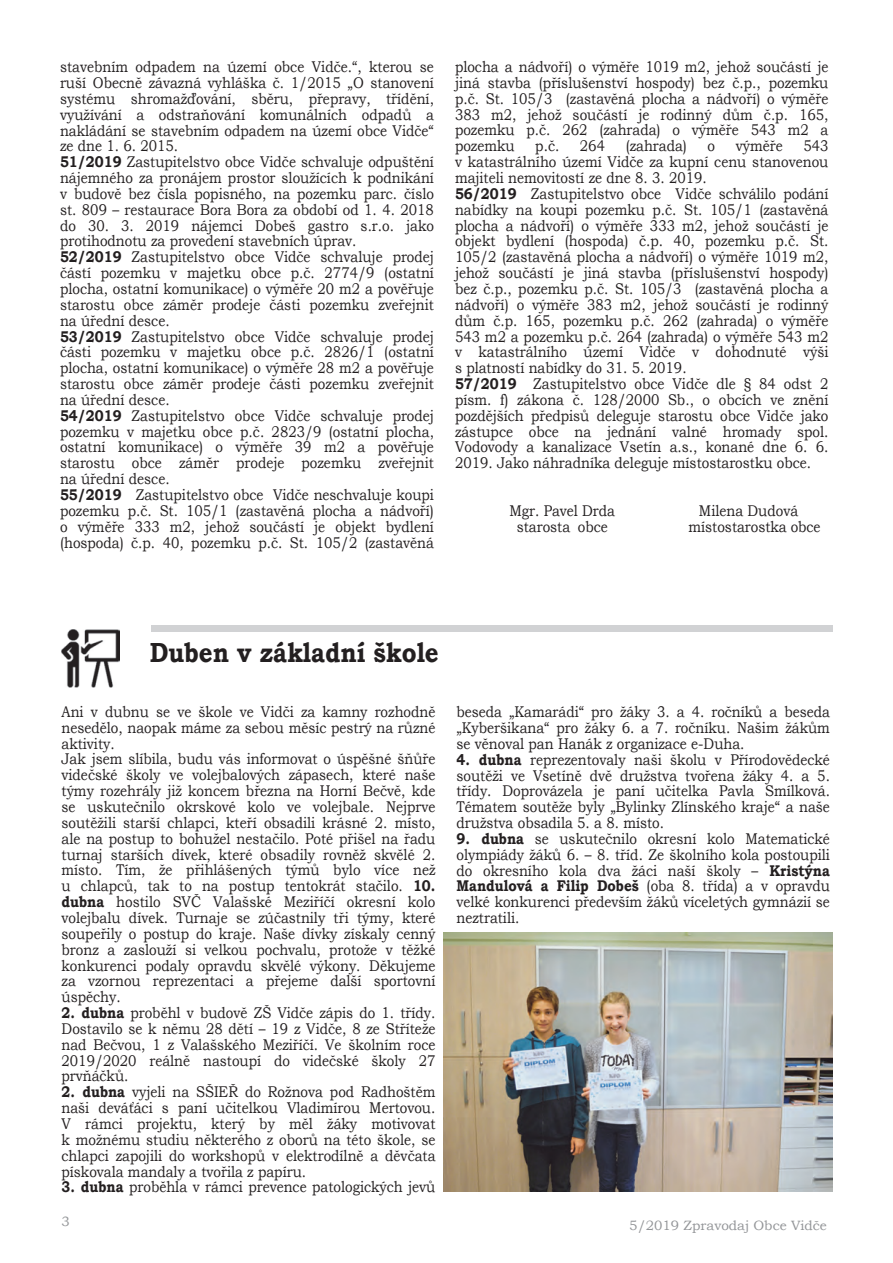
<style>
.page{position:relative;width:893px;height:1263px;background:#fff}
.page>*{position:absolute;margin:0;border:0;box-sizing:border-box;transform-origin:0 0}
.t1{font:700 27.6px "Bookman Old Style";color:#231f20;scale:.87 1}
.t2{font:15.45px/15.9px "Bookman Old Style";color:#231f20;text-align:justify;scale:.87 1}
.t3{font:13.5px "Bookman Old Style";color:#939598}
.s1{font-weight:700}
</style>
<div class="page">
<img style="left:62px;top:630px;width:57px;height:57px">
<img style="left:444px;top:933px;width:388px;height:258px">
<div style="left:152px;top:625px;width:681px;height:6px;background:#d1d2d4"></div>
<p class="t2" style="left:60px;top:59px;width:431px;text-align:left">stavebním odpadem na území obce Vidče.“, kterou se ruší Obecně závazná vyhláška č. 1/2015 „O stanovení systému shromažďování, sběru, přepravy, třídění, využívání a odstraňování komunálních odpadů a nakládání se stavebním odpadem na území obce Vidče“ ze dne 1. 6. 2015.<br><span class="s1">51/2019</span> Zastupitelstvo obce Vidče schvaluje odpuštění nájemného za pronájem prostor sloužících k podnikání v budově bez čísla popisného, na pozemku parc. číslo st. 809 – restaurace Bora Bora za období od 1. 4. 2018 do 30. 3. 2019 nájemci Dobeš gastro s.r.o. jako protihodnotu za provedení stavebních úprav.<br><span class="s1">52/2019</span> Zastupitelstvo obce Vidče schvaluje prodej částí pozemku v majetku obce p.č. 2774/9 (ostatní plocha, ostatní komunikace) o výměře 20 m2 a pověřuje starostu obce záměr prodeje části pozemku zveřejnit na úřední desce.<br><span class="s1">53/2019</span> Zastupitelstvo obce Vidče schvaluje prodej části pozemku v majetku obce p.č. 2826/1 (ostatní plocha, ostatní komunikace) o výměře 28 m2 a pověřuje starostu obce záměr prodeje části pozemku zveřejnit na úřední desce.<br><span class="s1">54/2019</span> Zastupitelstvo obce Vidče schvaluje prodej pozemku v majetku obce p.č. 2823/9 (ostatní plocha, ostatní komunikace) o výměře 39 m2 a pověřuje starostu obce záměr prodeje pozemku zveřejnit na úřední desce.<br><span class="s1">55/2019</span> Zastupitelstvo obce Vidče neschvaluje koupi pozemku p.č. St. 105/1 (zastavěná plocha a nádvoří) o výměře 333 m2, jehož součástí je objekt bydlení (hospoda) č.p. 40, pozemku p.č. St. 105/2 (zastavěná</p>
<p class="t2" style="left:455px;top:59px;width:431px">plocha a nádvoří) o výměře 1019 m2, jehož součástí je jiná stavba (příslušenství hospody) bez č.p., pozemku p.č. St. 105/3 (zastavěná plocha a nádvoří) o výměře 383 m2, jehož součástí je rodinný dům č.p. 165, pozemku p.č. 262 (zahrada) o výměře 543 m2 a pozemku</p>
<p class="t2" style="left:535px;top:138px;width:29px">p.č.</p>
<p class="t2" style="left:580px;top:138px;width:30px">264</p>
<p class="t2" style="left:626px;top:138px;width:72px">(zahrada)</p>
<p class="t2" style="left:708px;top:138px;width:10px">o</p>
<p class="t2" style="left:736px;top:138px;width:56px">výměře</p>
<p class="t2" style="left:455px;top:138px;width:431px;text-align:left;text-indent:348px">543 v katastrálního území Vidče za kupní cenu stanovenou majiteli nemovitostí ze dne 8. 3. 2019.<br><span class="s1">56/2019</span> Zastupitelstvo obce Vidče schválilo podání nabídky na koupi pozemku p.č. St. 105/1 (zastavěná plocha a nádvoří) o výměře 333 m2, jehož součástí je objekt bydlení (hospoda) č.p. 40, pozemku p.č. St.<br>105/2 (zastavěná plocha a nádvoří) o výměře 1019 m2, jehož součástí je jiná stavba (příslušenství hospody) bez č.p., pozemku p.č. St. 105/3 (zastavěná plocha a nádvoří) o výměře 383 m2, jehož součástí je rodinný dům č.p. 165, pozemku p.č. 262 (zahrada) o výměře 543 m2 a pozemku p.č. 264 (zahrada) o výměře 543 m2 v katastrálního území Vidče v dohodnuté výši s platností nabídky do 31. 5. 2019.<br><span class="s1">57/2019</span> Zastupitelstvo obce Vidče dle § 84 odst 2 písm. f) zákona č. 128/2000 Sb., o obcích ve znění pozdějších předpisů deleguje starostu obce Vidče jako zástupce obce na jednání valné hromady spol.<br>Vodovody a kanalizace Vsetín a.s., konané dne 6. 6.<br>2019. Jako náhradníka deleguje místostarostku obce.</p>
<p class="t2" style="left:509px;top:503px;width:123px">Mgr. Pavel Drda</p>
<p class="t2" style="left:699px;top:503px;width:116px">Milena Dudová</p>
<p class="t2" style="left:517px;top:518px;width:106px">starosta obce</p>
<p class="t2" style="left:688px;top:518px;width:153px">místostarostka obce</p>
<h1 class="t1" style="left:150px;top:633px;width:334px">Duben v základní škole</h1>
<p class="t2" style="left:62px;top:704px;width:431px;text-align:left">Ani v dubnu se ve škole ve Vidči za kamny rozhodně nesedělo, naopak máme za sebou měsíc pestrý na různé aktivity.<br>Jak jsem slíbila, budu vás informovat o úspěšné šňůře videčské školy ve volejbalových zápasech, které naše týmy rozehrály již koncem března na Horní Bečvě, kde se uskutečnilo okrskové kolo ve volejbale. Nejprve soutěžili starší chlapci, kteří obsadili krásné 2. místo, ale na postup to bohužel nestačilo. Poté přišel na řadu turnaj starších dívek, které obsadily rovněž skvělé 2. místo. Tím, že přihlášených týmů bylo více než u chlapců, tak to na postup tentokrát stačilo. <span class="s1">10. dubna</span> hostilo SVČ Valašské Meziříčí okresní kolo volejbalu dívek. Turnaje se zúčastnily tři týmy, které soupeřily o postup do kraje. Naše dívky získaly cenný bronz a zaslouží si velkou pochvalu, protože v těžké konkurenci podaly opravdu skvělé výkony. Děkujeme za vzornou reprezentaci a přejeme další sportovní úspěchy.</p>
<p class="t2" style="left:62px;top:1005px;width:431px"><span class="s1">2. dubna</span> proběhl v budově ZŠ Vidče zápis do 1. třídy.<br>Dostavilo se k němu 28 dětí – 19 z Vidče, 8 ze Stříteže nad Bečvou, 1 z Valašského Meziříčí. Ve školním roce 2019/2020 reálně nastoupí do videčské školy 27 prvňáčků.</p>
<p class="t2" style="left:62px;top:1084px;width:431px"><span class="s1">2. dubna</span> vyjeli na SŠIEŘ do Rožnova pod Radhoštěm naši deváťáci s paní učitelkou Vladimírou Mertovou.<br>V rámci projektu, který by měl žáky motivovat k možnému studiu některého z oborů na této škole, se chlapci zapojili do workshopů v elektrodílně a děvčata pískovala mandaly a tvořila z papíru.</p>
<p class="t2" style="left:62px;top:1179px;width:431px"><span class="s1">3. dubna</span> proběhla v rámci prevence patologických jevů</p>
<p class="t2" style="left:456px;top:704px;width:431px">beseda „Kamarádi“ pro žáky 3. a 4. ročníků a beseda „Kyberšikana“ pro žáky 6. a 7. ročníku. Našim žákům se věnoval pan Hanák z organizace e-Duha.</p>
<p class="t2" style="left:456px;top:751px;width:431px"><span class="s1">4. dubna</span> reprezentovaly naši školu v Přírodovědecké soutěži ve Vsetíně dvě družstva tvořena žáky 4. a 5. třídy. Doprovázela je paní učitelka Pavla Smílková.<br>Tématem soutěže byly „Bylinky Zlínského kraje“ a naše družstva obsadila 5. a 8. místo.</p>
<p class="t2" style="left:456px;top:831px;width:431px"><span class="s1">9. dubna</span> se uskutečnilo okresní kolo Matematické olympiády žáků 6. – 8. tříd. Ze školního kola postoupili do okresního kola dva žáci naší školy – <span class="s1">Kristýna Mandulová a Filip Dobeš</span> (oba 8. třída) a v opravdu velké konkurenci především žáků víceletých gymnázií se neztratili.</p>
<p class="t3" style="left:61px;top:1212px;width:10px">3</p>
<p class="t3" style="left:629px;top:1216px;width:199px">5/2019 Zpravodaj Obce Vidče</p>
</div>
